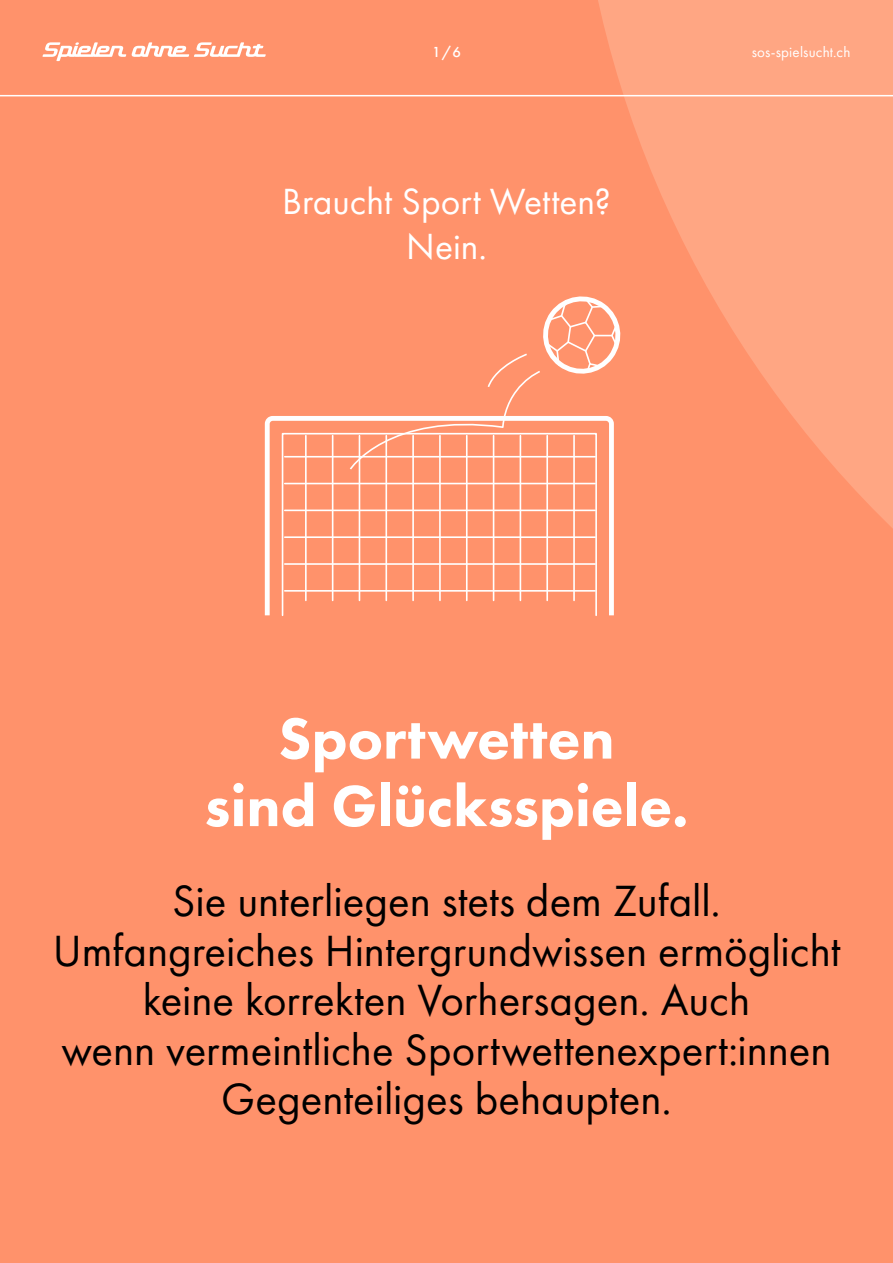
<style>
.page{position:relative;width:893px;height:1263px;background:#ff926b}
.page>*{position:absolute;margin:0;border:0;box-sizing:border-box;transform-origin:0 0}
.t1{font:800 60px/67.5px "Futura PT";color:#fff;text-align:center}
.t2{font:45px/49.5px "Futura PT";color:#000;text-align:center}
.t3{font:37.5px/45px "Futura PT";color:#fff;text-align:center}
.t4{font:15px "Futura PT";letter-spacing:.01em;color:#fff}
.t5{font:500 15px "Futura PT";color:#fff}
</style>
<div class="page">
<svg style="left:573px;top:0;width:320px;height:528px;fill:#ffa683"></svg>
<svg style="left:264px;top:416px;width:352px;height:200px"></svg>
<svg style="left:349px;top:291px;width:274px;height:180px"></svg>
<svg style="left:42px;top:42px;width:224px;height:19px"></svg>
<hr style="left:0;top:95px;width:893px;height:1px;background:#fff">
<p class="t5" style="left:432px;top:43px;width:30px">1/6</p>
<p class="t3" style="left:282px;top:178px;width:330px">Braucht Sport Wetten?<br>Nein.</p>
<p class="t4" style="left:752px;top:44px;width:100px">sos-spielsucht.ch</p>
<h1 class="t1" style="left:204px;top:704px;width:486px">Sportwetten<br>sind Glücksspiele.</h1>
<p class="t2" style="left:53px;top:876px;width:789px">Sie unterliegen stets dem Zufall.<br>Umfangreiches Hintergrundwissen ermöglicht keine korrekten Vorhersagen. Auch<br>wenn vermeintliche Sportwettenexpert:innen Gegenteiliges behaupten.</p>
</div>
